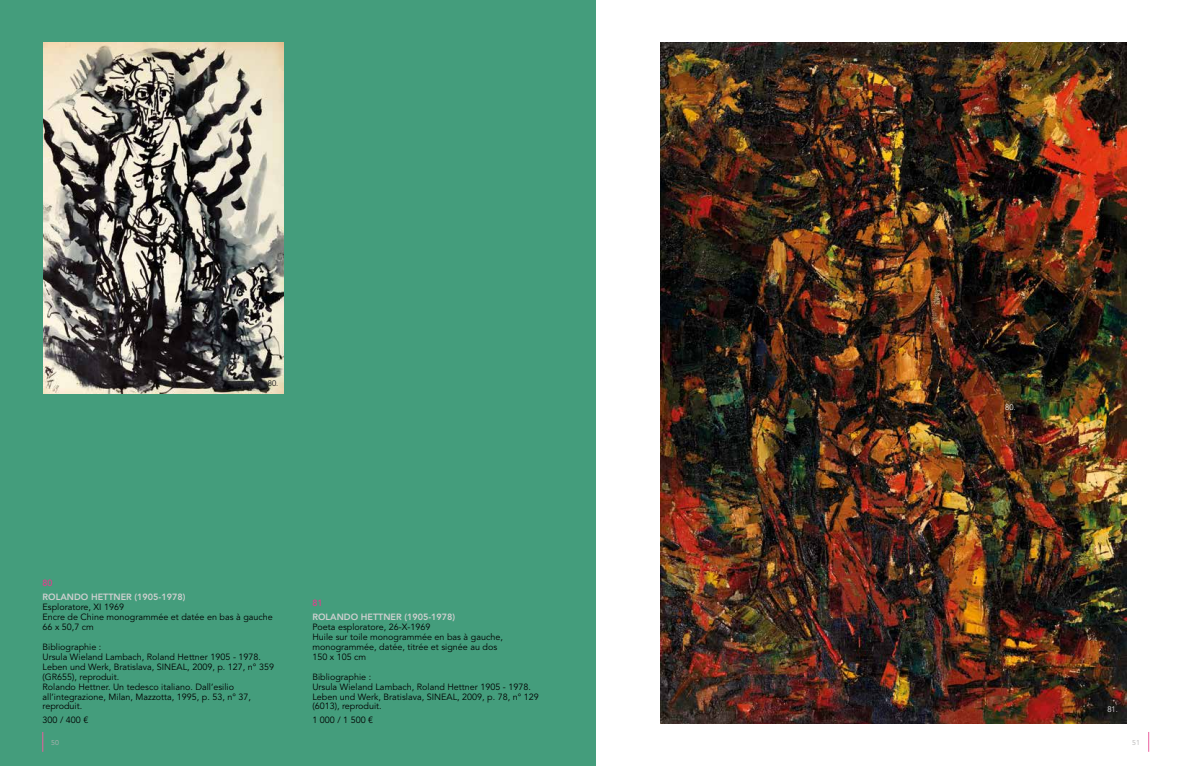
<style>
.page{position:relative;width:1191px;height:766px;background:#fff}
.page>*{position:absolute;margin:0;border:0;box-sizing:border-box;transform-origin:0 0}
.t1{font:9px/9.9px "Avenir LT Std";color:#000}
.t2{font:800 9px "Avenir LT Std";color:#cfd0d0}
.t3{font:500 9px "Avenir LT Std";color:#e93a8d}
.t4{font:300 8px "Avenir LT Std";color:#fff}
.t5{font:300 8px "Avenir LT Std";color:#000}
.t6{font:7px "Avenir LT Std";color:#b5b4b4}
</style>
<div class="page">
<div style="left:0;top:0;width:595px;height:765px;background:#449d7c"></div>
<img style="left:660px;top:43px;width:466px;height:680px">
<img style="left:43px;top:43px;width:240px;height:351px">
<svg style="left:43px;top:732px;width:1px;height:19px"></svg>
<svg style="left:1148px;top:732px;width:1px;height:19px"></svg>
<p class="t5" style="left:268px;top:378px;width:12px">80.</p>
<p class="t4" style="left:1005px;top:402px;width:12px">80.</p>
<p class="t3" style="left:43px;top:578px;width:12px">80</p>
<p class="t2" style="left:43px;top:591px;width:144px">ROLANDO HETTNER (1905-1978)</p>
<p class="t1" style="left:43px;top:602px;width:232px">Esploratore, XI 1969<br>Encre de Chine monogrammée et datée en bas à gauche<br>66 x 50,7 cm</p>
<p class="t1" style="left:43px;top:642px;width:233px">Bibliographie :<br>Ursula Wieland Lambach, Roland Hettner 1905 - 1978.<br>Leben und Werk, Bratislava, SINEAL, 2009, p. 127, n° 359 (GR655), reproduit.<br>Rolando Hettner. Un tedesco italiano. Dall’esilio all’integrazione, Milan, Mazzotta, 1995, p. 53, n° 37, reproduit.</p>
<p class="t1" style="left:43px;top:715px;width:47px">300 / 400 €</p>
<p class="t6" style="left:51px;top:737px;width:9px">50</p>
<p class="t6" style="left:1132px;top:737px;width:9px">51</p>
<p class="t3" style="left:312px;top:597px;width:12px">81</p>
<p class="t2" style="left:312px;top:611px;width:144px">ROLANDO HETTNER (1905-1978)</p>
<p class="t1" style="left:312px;top:622px;width:192px">Poeta esploratore, 26-X-1969<br>Huile sur toile monogrammée en bas à gauche, monogrammée, datée, titrée et signée au dos<br>150 x 105 cm</p>
<p class="t1" style="left:312px;top:671px;width:228px">Bibliographie :<br>Ursula Wieland Lambach, Roland Hettner 1905 - 1978.<br>Leben und Werk, Bratislava, SINEAL, 2009, p. 78, n° 129 (6013), reproduit.</p>
<p class="t1" style="left:312px;top:715px;width:62px">1 000 / 1 500 €</p>
<p class="t4" style="left:1107px;top:704px;width:12px">81.</p>
</div>
